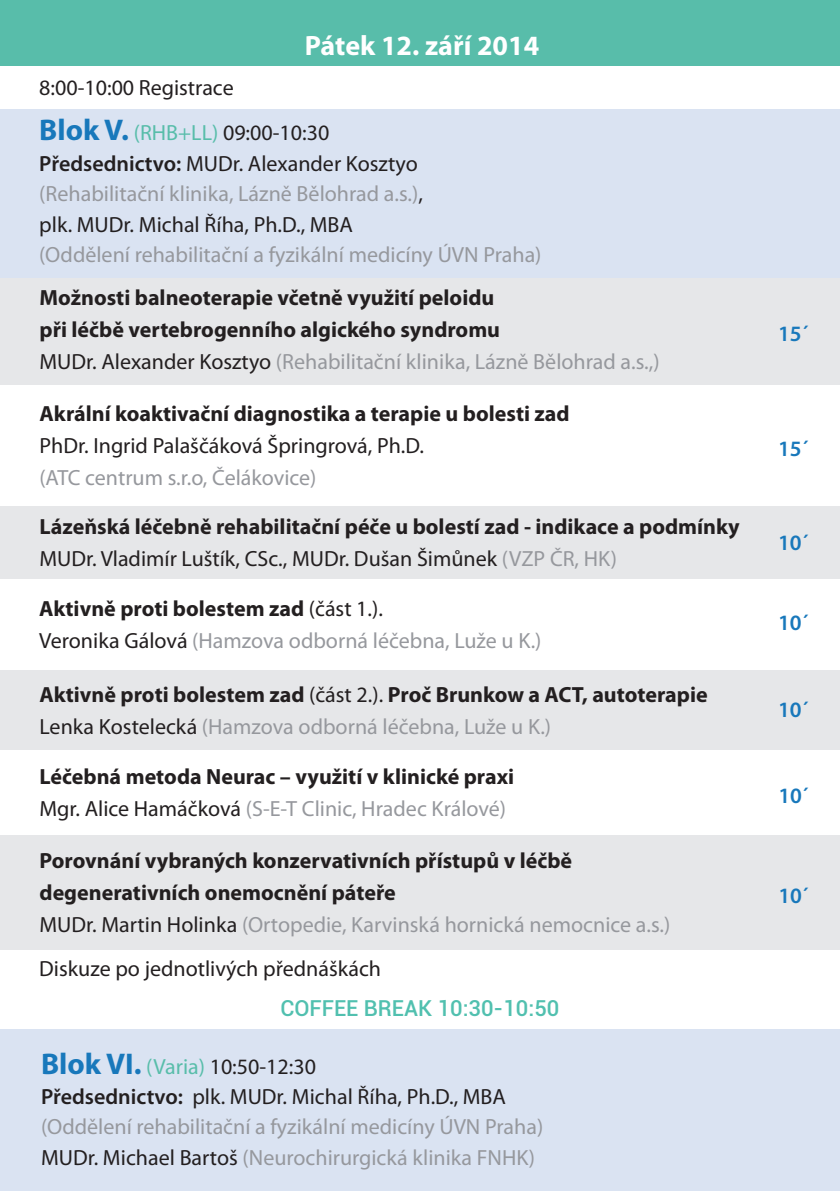
<style>
.page{position:relative;width:840px;height:1191px;background:#fff}
.page>*{position:absolute;margin:0;border:0;box-sizing:border-box;transform-origin:0 0}
.t1{font:700 28px "Myriad Pro";color:#fff}
.t2{font:700 22px/32px "Myriad Pro";color:#231f20}
.t3{font:22px/30.4px "Myriad Pro";color:#96989d}
.t4{font:22px/30.4px "Myriad Pro";color:#231f20}
.t5{font:500 22px "Roboto";color:#51c0af}
.t6{font:600 22px "Myriad Pro";color:#1878bb}
.s1{font-weight:700;font-size:30px;color:#1878bb}
.s2{color:#58bdaa}
.s3{font-weight:600}
.s4{color:#96989d}
.s5{font-weight:400}
.s6{font-weight:400;color:#96989d}
.s7{font-weight:700;color:#231f20}
.s8{color:#231f20}
.s9{font-weight:600;color:#231f20}
</style>
<div class="page">
<div style="left:0;top:109px;width:839px;height:169px;background:#dae3f2"></div>
<div style="left:0;top:1029px;width:839px;height:162px;background:#dae3f2"></div>
<div style="left:0;top:835px;width:839px;height:114px;background:#e6e7e9"></div>
<div style="left:0;top:278px;width:839px;height:106px;background:#e6e7e9"></div>
<div style="left:0;top:506px;width:839px;height:73px;background:#e6e7e9"></div>
<div style="left:0;top:670px;width:839px;height:79px;background:#e6e7e9"></div>
<div style="left:0;top:0;width:839px;height:66px;background:#58bdaa"></div>
<p class="t1" style="left:305px;top:27px;width:236px">Pátek 12. září 2014</p>
<p class="t4" style="left:39px;top:64px;width:291px;line-height:45.6px">8:00-10:00 Registrace<br><span class="s1">Blok V.</span> <span class="s2">(RHB+LL)</span> 09:00-10:30</p>
<p class="t4" style="left:39px;top:148px;width:385px"><span class="s3">Předsednictvo:</span> MUDr. Alexander Kosztyo <span class="s4">(Rehabilitační klinika, Lázně Bělohrad a.s.)</span>, plk. MUDr. Michal Říha, Ph.D., MBA</p>
<p class="t3" style="left:39px;top:239px;width:503px">(Oddělení rehabilitační a fyzikální medicíny ÚVN Praha)</p>
<p class="t2" style="left:40px;top:281px;width:621px">Možnosti balneoterapie včetně využití peloidu<br>při léčbě vertebrogenního algického syndromu<br><span class="s5">MUDr. Alexander Kosztyo</span> <span class="s6">(Rehabilitační klinika, Lázně Bělohrad a.s.,)</span></p>
<p class="t2" style="left:40px;top:396px;width:531px">Akrální koaktivační diagnostika a terapie u bolesti zad</p>
<p class="t4" style="left:40px;top:430px;width:385px">PhDr. Ingrid Palaščáková Špringrová, Ph.D.</p>
<p class="t3" style="left:40px;top:462px;width:278px">(ATC centrum s.r.o, Čelákovice)</p>
<p class="t2" style="left:40px;top:510px;width:701px">Lázeňská léčebně rehabilitační péče u bolestí zad - indikace a podmínky<br><span class="s5">MUDr. Vladimír Luštík, CSc., MUDr. Dušan Šimůnek</span> <span class="s6">(VZP ČR, HK)</span></p>
<p class="t3" style="left:39px;top:592px;width:503px;line-height:32px"><span class="s7">Aktivně proti bolestem zad</span> <span class="s8">(část 1.).<br>Veronika Gálová</span> (Hamzova odborná léčebna, Luže u K.)</p>
<p class="t2" style="left:40px;top:678px;width:669px">Aktivně proti bolestem zad <span class="s5">(část 2.).</span> Proč Brunkow a ACT, autoterapie<br><span class="s5">Lenka Kostelecká</span> <span class="s6">(Hamzova odborná léčebna, Luže u K.)</span></p>
<p class="t2" style="left:40px;top:759px;width:476px">Léčebná metoda Neurac – využití v klinické praxi<br><span class="s5">Mgr. Alice Hamáčková</span> <span class="s6">(S-E-T Clinic, Hradec Králové)</span></p>
<p class="t2" style="left:40px;top:843px;width:632px">Porovnání vybraných konzervativních přístupů v léčbě degenerativních onemocnění páteře<br><span class="s5">MUDr. Martin Holinka</span> <span class="s6">(Ortopedie, Karvinská hornická nemocnice a.s.)</span></p>
<p class="t4" style="left:39px;top:953px;width:343px">Diskuze po jednotlivých přednáškách</p>
<p class="t5" style="left:280px;top:993px;width:280px">COFFEE BREAK 10:30-10:50</p>
<p class="t3" style="left:41px;top:1050px;width:503px"><span class="s1">Blok VI.</span> <span class="s2">(Varia)</span> <span class="s8">10:50-12:30<br></span><span class="s9">Předsednictvo:</span> <span class="s8">plk. MUDr. Michal Říha, Ph.D., MBA </span>(Oddělení rehabilitační a fyzikální medicíny ÚVN Praha)<br><span class="s8">MUDr. Michael Bartoš</span> (Neurochirurgická klinika FNHK)</p>
<p class="t6" style="left:777px;top:320px;width:32px">15´</p>
<p class="t6" style="left:777px;top:434px;width:32px">15´</p>
<p class="t6" style="left:777px;top:528px;width:32px">10´</p>
<p class="t6" style="left:777px;top:609px;width:32px">10´</p>
<p class="t6" style="left:777px;top:696px;width:32px">10´</p>
<p class="t6" style="left:778px;top:782px;width:32px">10´</p>
<p class="t6" style="left:778px;top:881px;width:32px">10´</p>
</div>
